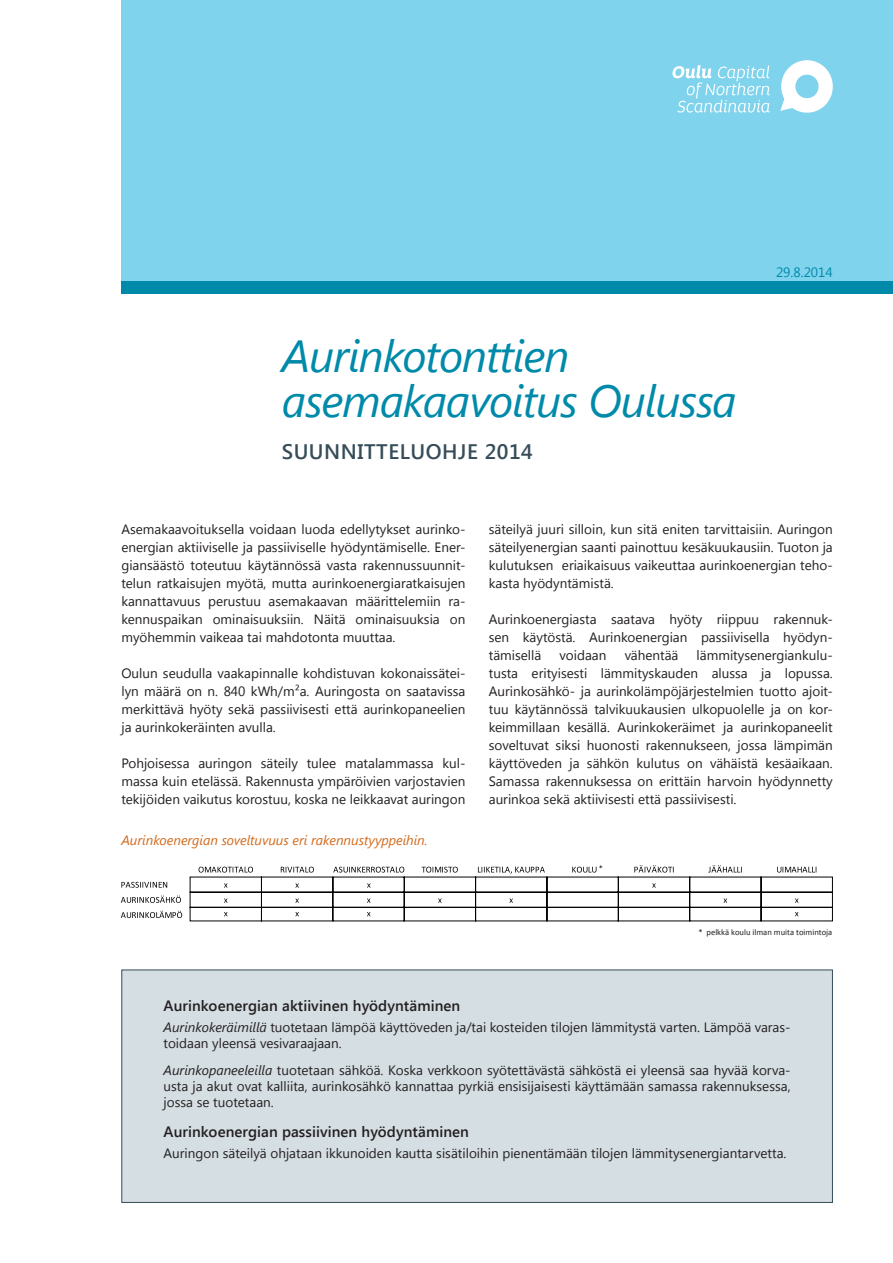
<style>
.page{position:relative;width:893px;height:1263px;background:#fff}
.page>*{position:absolute;margin:0;border:0;box-sizing:border-box;transform-origin:0 0}
.t1{font:italic 45px/45px "Segoe UI";letter-spacing:-.025em;color:#008aaa}
.t2{font:600 21px "Segoe UI";letter-spacing:.025em;color:#364d59}
.t3{font:600 15px "Segoe UI";letter-spacing:.005em;color:#231f20}
.t4{font:13.5px/18px "Segoe UI";color:#231f20;text-align:justify}
.t5{font:italic 13.5px "Segoe UI";color:#d3691a}
.t6{font:13.5px "Segoe UI";color:#008aaa}
.t7{font:8.55px "Calibri";color:#231f20}
.s1{font-style:italic}
</style>
<div class="page">
<div style="left:121px;top:0;width:772px;height:281px;background:#7fd3ec"></div>
<div style="left:121px;top:281px;width:772px;height:13px;background:#008aaa"></div>
<div style="left:121px;top:969px;width:712px;height:234px;background:#d5dee3;border:1px solid #364d59"></div>
<svg style="left:672px;top:65px;width:98px;height:48px"></svg>
<svg style="left:780px;top:60px;width:53px;height:53px"></svg>
<svg style="left:121px;top:882px;width:46px;height:6px"></svg>
<svg style="left:121px;top:896px;width:60px;height:7px"></svg>
<svg style="left:121px;top:911px;width:61px;height:7px"></svg>
<svg style="left:189px;top:865px;width:644px;height:57px"></svg>
<h1 class="t1" style="left:282px;top:331px;width:456px">Aurinkotonttien asemakaavoitus Oulussa</h1>
<h2 class="t2" style="left:282px;top:437px;width:253px">Suunnitteluohje 2014</h2>
<p class="t6" style="left:776px;top:262px;width:58px">29.8.2014</p>
<p class="t4" style="left:121px;top:519px;width:345px">Asemakaavoituksella voidaan luoda edellytykset aurinko&shy;energian aktiiviselle ja passiiviselle hyödyntämiselle. Ener&shy;giansäästö toteutuu käytännössä vasta rakennussuunnit&shy;telun ratkaisujen myötä, mutta aurinkoenergiaratkaisujen kannattavuus perustuu asemakaavan määrittelemiin ra&shy;kennuspaikan ominaisuuksiin. Näitä ominaisuuksia on myöhemmin vaikeaa tai mahdotonta muuttaa.</p>
<p class="t4" style="left:121px;top:663px;width:345px">Oulun seudulla vaakapinnalle kohdistuvan kokonaissätei&shy;lyn määrä on n. 840 kWh/m²a. Auringosta on saatavissa merkittävä hyöty sekä passiivisesti että aurinkopaneelien ja aurinkokeräinten avulla.</p>
<p class="t4" style="left:121px;top:753px;width:345px">Pohjoisessa auringon säteily tulee matalammassa kul&shy;massa kuin etelässä. Rakennusta ympäröivien varjostavien tekijöiden vaikutus korostuu, koska ne leikkaavat auringon</p>
<p class="t5" style="left:121px;top:831px;width:308px">Aurinkoenergian soveltuvuus eri rakennustyyppeihin.</p>
<p class="t4" style="left:489px;top:519px;width:345px">säteilyä juuri silloin, kun sitä eniten tarvittaisiin. Auringon säteilyenergian saanti painottuu kesäkuukausiin. Tuoton ja kulutuksen eriaikaisuus vaikeuttaa aurinkoenergian teho&shy;kasta hyödyntämistä.</p>
<p class="t4" style="left:489px;top:609px;width:345px">Aurinkoenergiasta saatava hyöty riippuu rakennuk&shy;sen käytöstä. Aurinkoenergian passiivisella hyödyn&shy;tämisellä</p>
<p class="t4" style="left:489px;top:645px;width:345px;text-indent:208px">lämmitysenergiankulu&shy;tusta erityisesti lämmityskauden alussa ja lopussa.<br>Aurinkosähkö- ja aurinkolämpöjärjestelmien tuotto ajoit&shy;tuu käytännössä talvikuukausien ulkopuolelle ja on kor&shy;keimmillaan kesällä. Aurinkokeräimet ja aurinkopaneelit soveltuvat siksi huonosti rakennukseen, jossa lämpimän käyttöveden ja sähkön kulutus on vähäistä kesäaikaan.<br>Samassa rakennuksessa on erittäin harvoin hyödynnetty aurinkoa sekä aktiivisesti että passiivisesti.</p>
<p class="t4" style="left:560px;top:645px;width:48px">voidaan</p>
<p class="t4" style="left:625px;top:645px;width:55px">vähentää</p>
<p class="t7" style="left:698px;top:926px;width:135px">* pelkkä koulu ilman muita toimintoja</p>
<p class="t3" style="left:164px;top:995px;width:298px">Aurinkoenergian aktiivinen hyödyntäminen</p>
<p class="t4" style="left:164px;top:1018px;width:629px;line-height:16.2px"><span class="s1">Aurinkokeräimillä</span> tuotetaan lämpöä käyttöveden ja/tai kosteiden tilojen lämmitystä varten. Lämpöä varas&shy;toidaan yleensä vesivaraajaan.</p>
<p class="t4" style="left:164px;top:1061px;width:629px;line-height:16.2px"><span class="s1">Aurinkopaneeleilla</span> tuotetaan sähköä. Koska verkkoon syötettävästä sähköstä ei yleensä saa hyvää korva&shy;usta ja akut ovat kalliita, aurinkosähkö kannattaa pyrkiä ensisijaisesti käyttämään samassa rakennuksessa, jossa se tuotetaan.</p>
<p class="t3" style="left:164px;top:1121px;width:307px">Aurinkoenergian passiivinen hyödyntäminen</p>
<p class="t4" style="left:164px;top:1143px;width:624px">Auringon säteilyä ohjataan ikkunoiden kautta sisätiloihin pienentämään tilojen lämmitysenergiantarvetta.</p>
</div>
